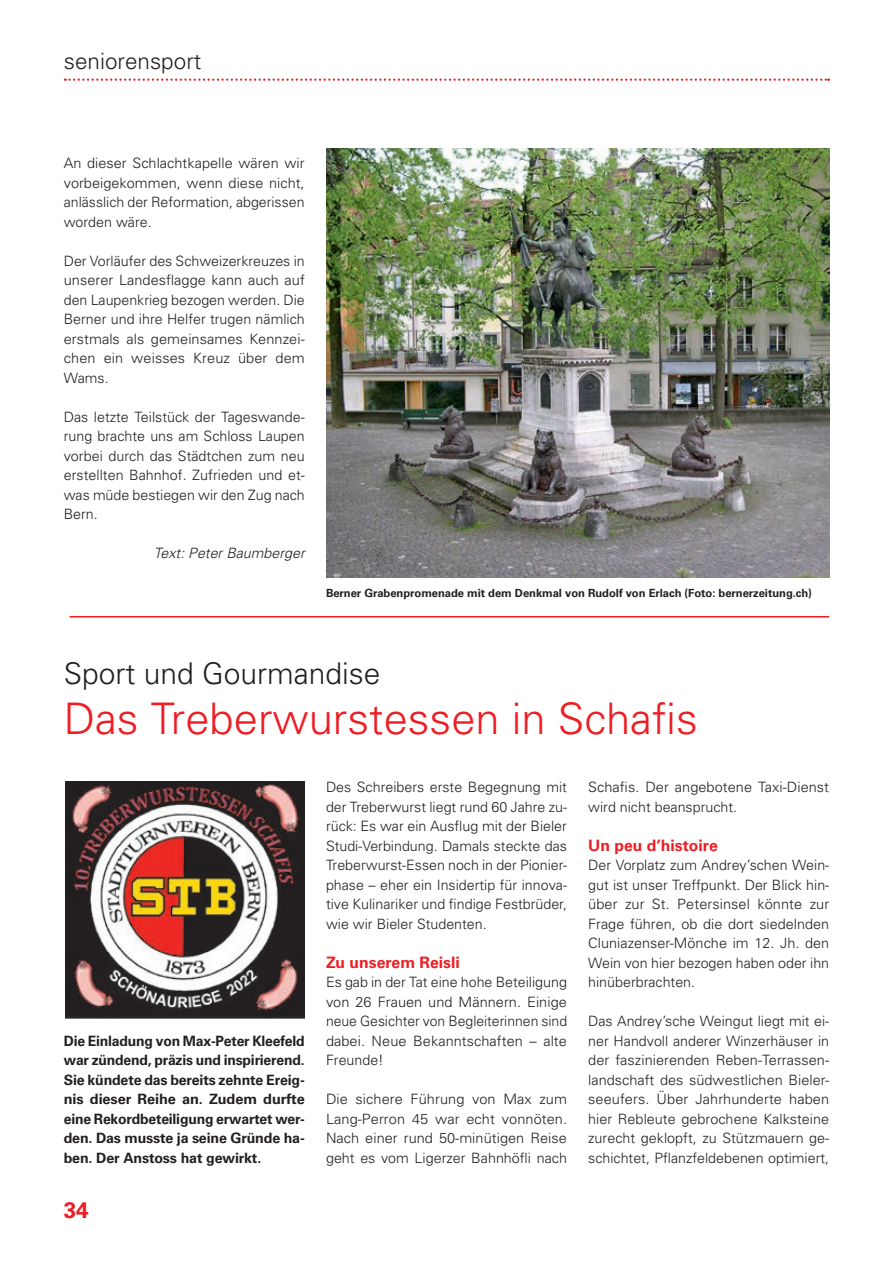
<style>
.page{position:relative;width:893px;height:1263px;background:#fff}
.page>*{position:absolute;margin:0;border:0;box-sizing:border-box;transform-origin:0 0}
.t1{font:300 43.5px "Univers";color:#ee1d23}
.t2{font:300 30px "Univers";color:#231f20}
.t3{font:300 22.5px "Univers";color:#231f20}
.t4{font:700 22.5px "Univers";color:#ee1d23}
.t5{font:700 15.75px "Univers";color:#ee1d23}
.t6{font:300 14.25px/19.5px "Univers";color:#231f20;text-align:justify}
.t7{font:700 14.25px/19.5px "Univers";letter-spacing:-.01em;color:#231f20;text-align:justify}
.t8{font:italic 300 14.25px "Univers";color:#231f20}
.t9{font:700 11.25px "Univers";letter-spacing:-.005em;color:#231f20}
</style>
<div class="page">
<svg style="left:65px;top:79px;width:764px;height:2px"></svg>
<img style="left:326px;top:149px;width:503px;height:429px">
<img style="left:65px;top:782px;width:239px;height:237px">
<hr style="left:70px;top:616px;width:759px;height:1px;background:#ee1d23">
<h3 class="t3" style="left:64px;top:47px;width:139px">seniorensport</h3>
<p class="t6" style="left:64px;top:153px;width:242px">An dieser Schlachtkapelle wären wir vorbeigekommen, wenn diese nicht, anlässlich der Reformation, abgerissen worden wäre.</p>
<p class="t6" style="left:64px;top:251px;width:243px">Der Vorläufer des Schweizerkreuzes in unserer Landesflagge kann auch auf den Laupenkrieg bezogen werden. Die Berner und ihre Helfer trugen nämlich erstmals als gemeinsames Kennzei&shy;chen ein weisses Kreuz über dem Wams.</p>
<p class="t6" style="left:64px;top:407px;width:243px">Das letzte Teilstück der Tageswande&shy;rung brachte uns am Schloss Laupen vorbei durch das Städtchen zum neu erstellten Bahnhof. Zufrieden und et&shy;was müde bestiegen wir den Zug nach Bern.</p>
<p class="t8" style="left:154px;top:545px;width:152px">Text: Peter Baumberger</p>
<p class="t9" style="left:326px;top:587px;width:487px">Berner Grabenpromenade mit dem Denkmal von Rudolf von Erlach (Foto: bernerzeitung.ch)</p>
<h2 class="t2" style="left:64px;top:655px;width:318px">Sport und Gourmandise</h2>
<h1 class="t1" style="left:64px;top:692px;width:636px">Das Treberwurstessen in Schafis</h1>
<p class="t7" style="left:64px;top:1031px;width:242px">Die Einladung von Max-Peter Kleefeld war zündend, präzis und inspirierend.<br>Sie kündete das bereits zehnte Ereig&shy;nis dieser Reihe an. Zudem durfte eine Rekordbeteiligung erwartet wer&shy;den. Das musste ja seine Gründe ha&shy;ben. Der Anstoss hat gewirkt.</p>
<h3 class="t4" style="left:64px;top:1197px;width:27px">34</h3>
<p class="t6" style="left:326px;top:777px;width:242px">Des Schreibers erste Begegnung mit der Treberwurst liegt rund 60 Jahre zu&shy;rück: Es war ein Ausflug mit der Bieler Studi-Verbindung. Damals steckte das Treberwurst-Essen noch in der Pionier&shy;phase – eher ein Insidertip für innova&shy;tive Kulinariker und findige Festbrüder, wie wir Bieler Studenten.</p>
<p class="t5" style="left:326px;top:953px;width:135px">Zu unserem Reisli</p>
<p class="t6" style="left:326px;top:972px;width:243px">Es gab in der Tat eine hohe Beteiligung von 26 Frauen und Männern. Einige neue Gesichter von Begleiterinnen sind dabei. Neue Bekanntschaften – alte Freunde!</p>
<p class="t6" style="left:326px;top:1089px;width:243px">Die sichere Führung von Max zum Lang-Perron 45 war echt vonnöten.<br>Nach einer rund 50-minütigen Reise geht es vom Ligerzer Bahnhöfli nach</p>
<p class="t6" style="left:588px;top:777px;width:242px">Schafis. Der angebotene Taxi-Dienst wird nicht beansprucht.</p>
<p class="t5" style="left:588px;top:836px;width:131px">Un peu d’histoire</p>
<p class="t6" style="left:588px;top:855px;width:243px">Der Vorplatz zum Andrey’schen Wein&shy;gut ist unser Treffpunkt. Der Blick hin&shy;über zur St. Petersinsel könnte zur Frage führen, ob die dort siedelnden Cluniazenser-Mönche im 12. Jh. den Wein von hier bezogen haben oder ihn hinüberbrachten.</p>
<p class="t6" style="left:588px;top:1011px;width:243px">Das Andrey’sche Weingut liegt mit ei&shy;ner Handvoll anderer Winzerhäuser in der faszinierenden Reben-Terrassen&shy;landschaft des südwestlichen Bieler&shy;seeufers. Über Jahrhunderte haben hier Rebleute gebrochene Kalksteine zurecht geklopft, zu Stützmauern ge&shy;schichtet, Pflanzfeldebenen optimiert,</p>
</div>
